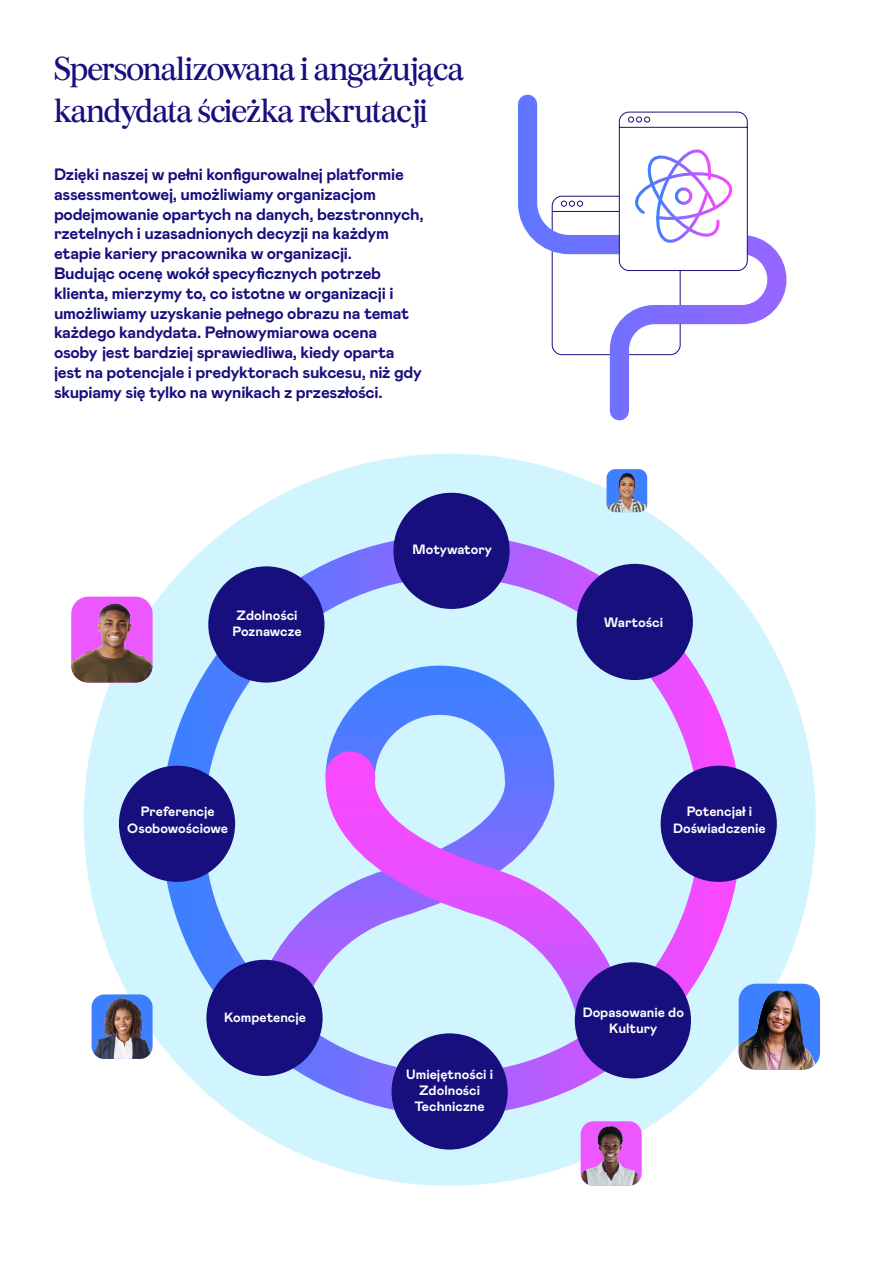
<style>
.page{position:relative;width:893px;height:1263px;background:#fff}
.page>*{position:absolute;margin:0;border:0;box-sizing:border-box;transform-origin:0 0}
.Headline_White{font:33px/42px "Burgess";letter-spacing:-.025em;color:#170f7d}
.Body_Copy_Bold_White{font:700 16.5px/19.8px "Mabry Pro";letter-spacing:-.015em;color:#170f7d}
.t1{font:700 13.5px "Mabry Pro";color:#fff}
</style>
<div class="page">
<div style="left:84px;top:454px;width:732px;height:732px;background:#d1f5ff;border-radius:50%"></div>
<svg style="left:223px;top:643px;width:382px;height:433px"></svg>
<svg style="left:286px;top:711px;width:368px;height:383px"></svg>
<div style="left:161px;top:535px;width:581px;height:580px;border:42px solid #fff;border-radius:50%"></div>
<div style="left:393px;top:493px;width:117px;height:116px;background:#170f7d;border-radius:50%"></div>
<div style="left:208px;top:566px;width:116px;height:116px;background:#170f7d;border-radius:50%"></div>
<div style="left:577px;top:564px;width:116px;height:116px;background:#170f7d;border-radius:50%"></div>
<div style="left:119px;top:766px;width:116px;height:116px;background:#170f7d;border-radius:50%"></div>
<div style="left:661px;top:766px;width:116px;height:116px;background:#170f7d;border-radius:50%"></div>
<div style="left:392px;top:1033px;width:116px;height:116px;background:#170f7d;border-radius:50%"></div>
<div style="left:575px;top:962px;width:116px;height:116px;background:#170f7d;border-radius:50%"></div>
<div style="left:206px;top:960px;width:117px;height:116px;background:#170f7d;border-radius:50%"></div>
<img style="left:739px;top:984px;width:81px;height:85px">
<img style="left:581px;top:1121px;width:61px;height:65px">
<img style="left:607px;top:469px;width:40px;height:43px">
<img style="left:71px;top:597px;width:82px;height:85px">
<img style="left:92px;top:994px;width:61px;height:65px">
<svg style="left:518px;top:94px;width:269px;height:327px"></svg>
<svg style="left:551px;top:111px;width:197px;height:244px"></svg>
<p class="Headline_White" style="left:54px;top:47px;width:412px">Spersonalizowana i angażująca kandydata ścieżka rekrutacji</p>
<p class="Body_Copy_Bold_White" style="left:54px;top:164px;width:371px">Dzięki naszej w pełni konfigurowalnej platformie assessmentowej, umożliwiamy organizacjom podejmowanie opartych na danych, bezstronnych, rzetelnych i uzasadnionych decyzji na każdym etapie kariery pracownika w organizacji.<br>Budując ocenę wokół specyficznych potrzeb klienta, mierzymy to, co istotne w organizacji i umożliwiamy uzyskanie pełnego obrazu na temat każdego kandydata. Pełnowymiarowa ocena osoby jest bardziej sprawiedliwa, kiedy oparta jest na potencjale i predyktorach sukcesu, niż gdy skupiamy się tylko na wynikach z przeszłości.</p>
<p class="t1" style="left:237px;top:605px;width:63px">Zdolności</p>
<p class="t1" style="left:232px;top:622px;width:71px">Poznawcze</p>
<p class="t1" style="left:141px;top:802px;width:76px">Preferencje</p>
<p class="t1" style="left:127px;top:818px;width:102px">Osobowościowe</p>
<p class="t1" style="left:224px;top:1008px;width:83px">Kompetencje</p>
<p class="t1" style="left:413px;top:539px;width:81px">Motywatory</p>
<p class="t1" style="left:406px;top:1064px;width:88px">Umiejętności i</p>
<p class="t1" style="left:419px;top:1080px;width:63px">Zdolności</p>
<p class="t1" style="left:415px;top:1097px;width:72px">Techniczne</p>
<p class="t1" style="left:604px;top:613px;width:61px">Wartości</p>
<p class="t1" style="left:687px;top:802px;width:67px">Potencjał i</p>
<p class="t1" style="left:673px;top:818px;width:94px">Doświadczenie</p>
<p class="t1" style="left:583px;top:1003px;width:103px">Dopasowanie do</p>
<p class="t1" style="left:609px;top:1019px;width:50px">Kultury</p>
</div>
